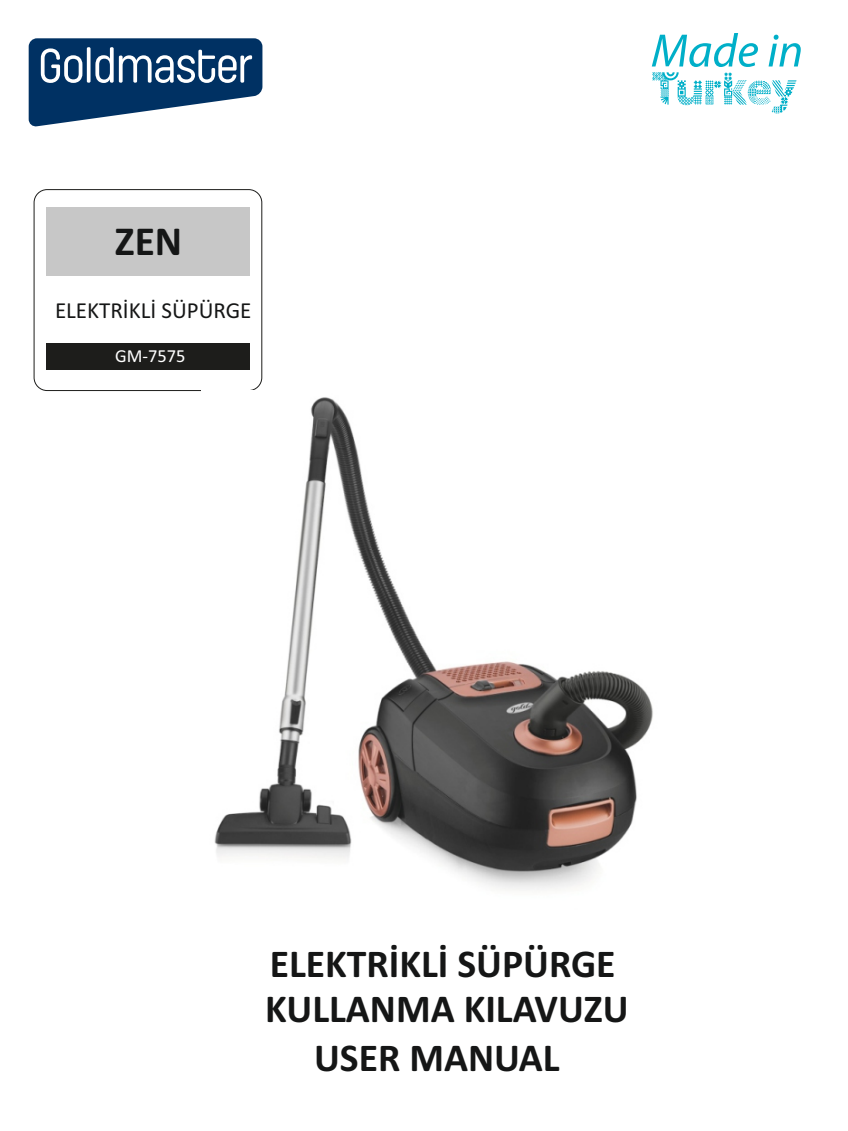
<style>
.page{position:relative;width:848px;height:1131px;background:#fff}
.page>*{position:absolute;margin:0;border:0;box-sizing:border-box;transform-origin:0 0}
.t1{font:700 41.5px "Calibri";color:#151616}
.t2{font:700 39.5px/47px "Calibri";color:#151616;text-align:center}
.t3{font:23px "Calibri";color:#151616}
.t4{font:18.5px "Calibri";color:#fff}
</style>
<div class="page">
<svg style="left:29px;top:38px;width:233px;height:89px"></svg>
<div style="left:34px;top:189px;width:228px;height:202px;border:1px solid #1d1d1b;border-radius:13px"></div>
<div style="left:46px;top:207px;width:204px;height:68px;background:#c7c7c7"></div>
<div style="left:46px;top:344px;width:204px;height:26px;background:#1d1d1b"></div>
<svg style="left:651px;top:33px;width:149px;height:80px"></svg>
<img style="left:201px;top:390px;width:452px;height:501px">
<p class="t1" style="left:115px;top:223px;width:69px">ZEN</p>
<p class="t3" style="left:55px;top:300px;width:198px">ELEKTRİKLİ SÜPÜRGE</p>
<p class="t4" style="left:115px;top:348px;width:72px">GM-7575</p>
<p class="t2" style="left:265px;top:942px;width:365px">ELEKTRİKLİ SÜPÜRGE<br>KULLANMA KILAVUZU<br>USER MANUAL</p>
</div>
